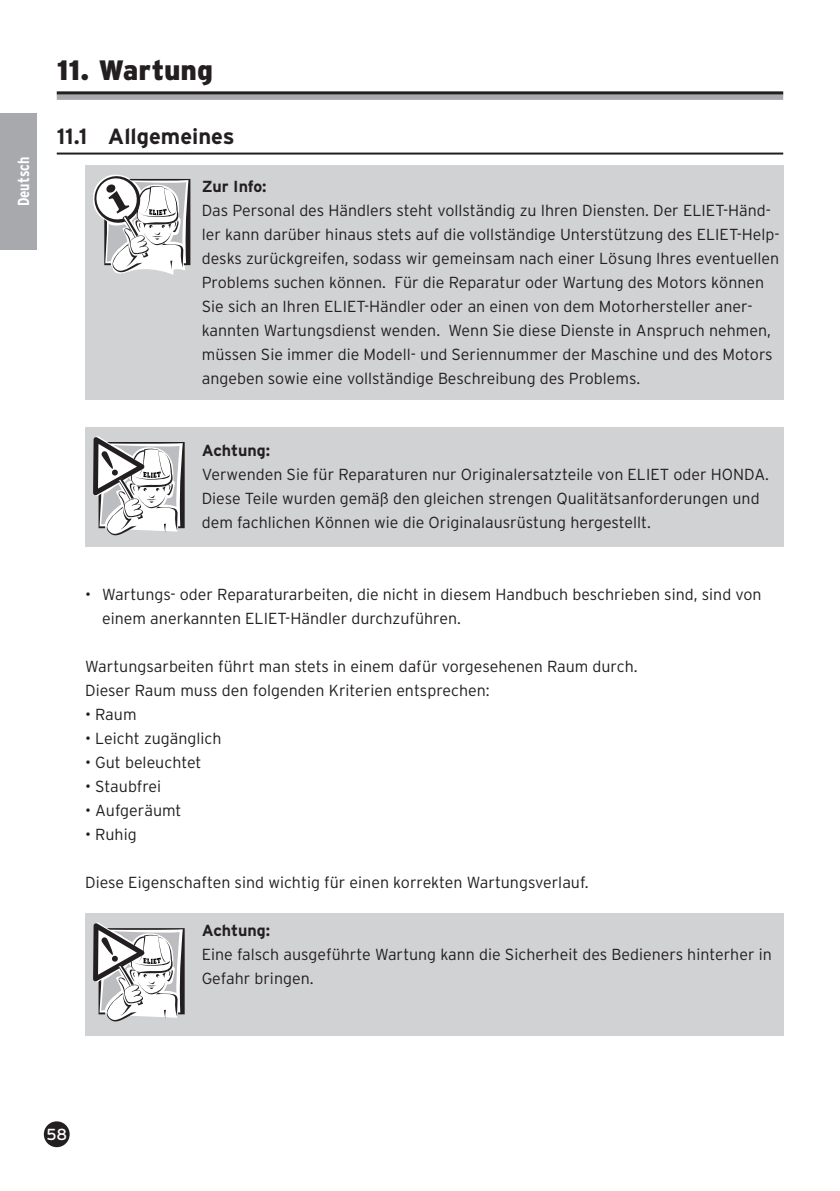
<style>
.page{position:relative;width:840px;height:1191px;background:#fff}
.page>*{position:absolute;margin:0;border:0;box-sizing:border-box;transform-origin:0 0}
.t1{font:900 28px "Interstate";color:#231f20}
.t2{font:700 22px "Interstate";color:#231f20}
.t3{font:300 16px/24px "Interstate";color:#231f20}
.t4{font:700 16px "Interstate";color:#231f20}
.t5{font:700 condensed 16px "Interstate";color:#fff}
.t6{font:16px "Interstate";color:#fff}
</style>
<div class="page">
<div style="left:85px;top:427px;width:697px;height:119px;background:#d1d2d4"></div>
<svg style="left:93px;top:436px;width:91px;height:99px"></svg>
<div style="left:85px;top:913px;width:697px;height:122px;background:#d1d2d4"></div>
<svg style="left:93px;top:922px;width:91px;height:99px"></svg>
<div style="left:45px;top:1122px;width:24px;height:24px;background:#231f20;border-radius:50%"></div>
<div style="left:44px;top:1121px;width:26px;height:26px;border:2px solid #231f20;border-radius:50%"></div>
<div style="left:0;top:113px;width:37px;height:136px;background:#a8a9ad"></div>
<div style="left:85px;top:165px;width:697px;height:235px;background:#d1d2d4"></div>
<svg style="left:93px;top:175px;width:97px;height:100px"></svg>
<div style="left:57px;top:94px;width:725px;height:6px;background:#a8a9ad"></div>
<hr style="left:57px;top:91px;width:725px;height:3px;background:#231f20">
<hr style="left:57px;top:153px;width:725px;height:2px;background:#231f20">
<p class="t5" style="left:18px;top:206px;width:51px;rotate:-90deg">Deutsch</p>
<h1 class="t1" style="left:57px;top:60px;width:158px">11. Wartung</h1>
<h2 class="t2" style="left:57px;top:128px;width:179px">11.1 Allgemeines</h2>
<p class="t4" style="left:202px;top:180px;width:66px">Zur Info:</p>
<p class="t3" style="left:202px;top:200px;width:579px">Das Personal des Händlers steht vollständig zu Ihren Diensten. Der ELIET-Händ&shy;ler kann darüber hinaus stets auf die vollständige Unterstützung des ELIET-Help&shy;desks zurückgreifen, sodass wir gemeinsam nach einer Lösung Ihres eventuellen Problems suchen können. Für die Reparatur oder Wartung des Motors können Sie sich an Ihren ELIET-Händler oder an einen von dem Motorhersteller aner&shy;kannten Wartungsdienst wenden. Wenn Sie diese Dienste in Anspruch nehmen, müssen Sie immer die Modell- und Seriennummer der Maschine und des Motors angeben sowie eine vollständige Beschreibung des Problems.</p>
<p class="t4" style="left:202px;top:444px;width:70px">Achtung:</p>
<p class="t3" style="left:202px;top:464px;width:568px">Verwenden Sie für Reparaturen nur Originalersatzteile von ELIET oder HONDA.<br>Diese Teile wurden gemäß den gleichen strengen Qualitätsanforderungen und dem fachlichen Können wie die Originalausrüstung hergestellt.</p>
<p class="t3" style="left:102px;top:584px;width:660px;text-indent:-17px">• Wartungs- oder Reparaturarbeiten, die nicht in diesem Handbuch beschrieben sind, sind von einem anerkannten ELIET-Händler durchzuführen.</p>
<p class="t3" style="left:85px;top:656px;width:553px">Wartungsarbeiten führt man stets in einem dafür vorgesehenen Raum durch.<br>Dieser Raum muss den folgenden Kriterien entsprechen:</p>
<p class="t3" style="left:85px;top:704px;width:53px">• Raum</p>
<p class="t3" style="left:85px;top:728px;width:138px">• Leicht zugänglich</p>
<p class="t3" style="left:85px;top:752px;width:118px">• Gut beleuchtet</p>
<p class="t3" style="left:85px;top:776px;width:78px">• Staubfrei</p>
<p class="t3" style="left:85px;top:800px;width:98px">• Aufgeräumt</p>
<p class="t3" style="left:85px;top:824px;width:53px">• Ruhig</p>
<p class="t3" style="left:85px;top:872px;width:505px">Diese Eigenschaften sind wichtig für einen korrekten Wartungsverlauf.</p>
<p class="t4" style="left:202px;top:924px;width:70px">Achtung:</p>
<p class="t3" style="left:202px;top:944px;width:571px">Eine falsch ausgeführte Wartung kann die Sicherheit des Bedieners hinterher in<br>Gefahr bringen.</p>
<p class="t6" style="left:46px;top:1125px;width:22px">58</p>
</div>
